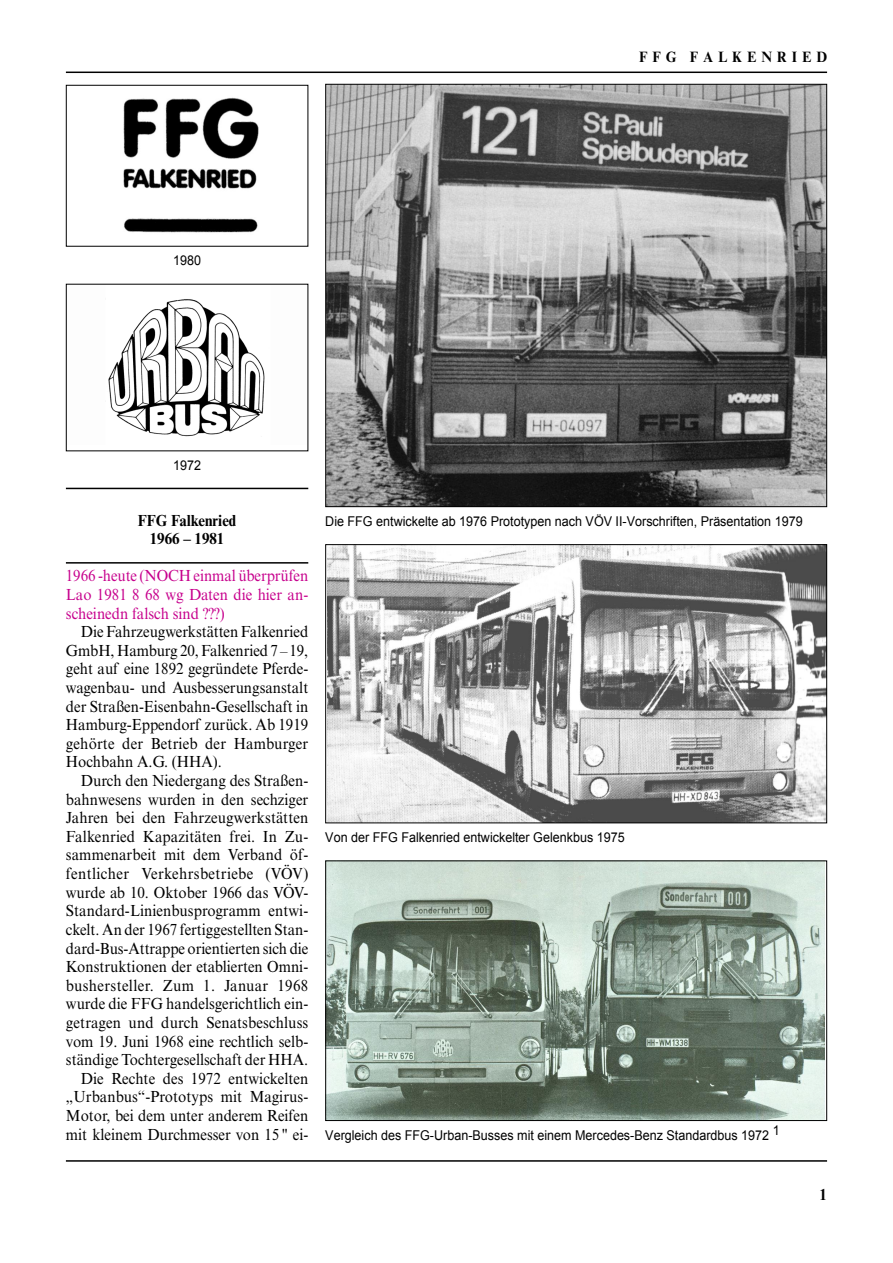
<style>
.page{position:relative;width:893px;height:1263px;background:#fff}
.page>*{position:absolute;margin:0;border:0;box-sizing:border-box;transform-origin:0 0}
.t1{font:16.05px/18.6px "Times New Roman MT Std";color:#000;text-align:justify;scale:.93 1}
.t2{font:16.05px/18.6px "Times New Roman MT Std";color:#c7008d;text-align:justify;scale:.93 1}
.t3{font:700 16.05px/18.6px "Times New Roman MT Std";color:#000;text-align:center;scale:.93 1}
.t4{font:700 15px "Times New Roman MT Std";letter-spacing:.35em;color:#000;scale:.93 1}
.t5{font:13.5px "Arial";color:#000;scale:.93 1}
</style>
<div class="page">
<hr style="left:66px;top:72px;width:761px;height:1px;background:#000">
<hr style="left:66px;top:1160px;width:761px;height:2px;background:#000">
<img style="left:108px;top:299px;width:157px;height:138px">
<img style="left:123px;top:97px;width:136px;height:136px">
<div style="left:66px;top:85px;width:242px;height:162px;border:1px solid #000"></div>
<hr style="left:66px;top:488px;width:242px;height:1px;background:#000">
<hr style="left:66px;top:562px;width:242px;height:2px;background:#000">
<img style="left:327px;top:86px;width:498px;height:419px">
<img style="left:327px;top:546px;width:498px;height:275px">
<div style="left:325px;top:544px;width:502px;height:279px;border:1px solid #000"></div>
<img style="left:327px;top:862px;width:498px;height:257px">
<div style="left:325px;top:860px;width:502px;height:261px;border:1px solid #000"></div>
<p class="t5" style="left:173px;top:253px;width:32px">1980</p>
<p class="t4" style="left:639px;top:52px;width:204px">FFG FALKENRIED</p>
<p class="t5" style="left:173px;top:458px;width:32px">1972</p>
<p class="t3" style="left:138px;top:513px;width:107px">FFG Falkenried<br>1966 – 1981</p>
<p class="t2" style="left:66px;top:568px;width:262px">1966 -heute (NOCH einmal überprüfen Lao 1981 8 68 wg Daten die hier an&shy;scheinedn falsch sind ???)</p>
<p class="t1" style="left:66px;top:624px;width:262px;text-indent:15px">Die Fahrzeugwerkstätten Falkenried GmbH, Hamburg 20, Falkenried 7 – 19, geht auf eine 1892 gegründete Pferde&shy;wagenbau- und Ausbesserungsanstalt der Straßen-Eisenbahn-Gesellschaft in Hamburg-Eppendorf zurück. Ab 1919 gehörte der Betrieb der Hamburger Hochbahn A.G. (HHA).</p>
<p class="t1" style="left:66px;top:773px;width:262px;text-align:right">Durch den Niedergang des Straßen&shy;bahnwesens wurden in den sechziger Jahren bei den Fahrzeugwerkstätten Falkenried Kapazitäten frei. In Zu&shy;sammenarbeit mit dem Verband öf&shy;fentlicher Verkehrsbetriebe (VÖV) wurde ab 10. Oktober 1966 das VÖV-Standard-Linienbusprogramm entwi&shy;ckelt. An der 1967 fertiggestellten Stan&shy;dard-Bus-Attrappe orientierten sich die Konstruktionen der etablierten Omni&shy;bushersteller. Zum 1. Januar 1968 wurde die FFG handelsgerichtlich ein&shy;getragen und durch Senatsbeschluss vom 19. Juni 1968 eine rechtlich selb&shy;ständige Tochtergesellschaft der HHA.<br>Die Rechte des 1972 entwickelten „Urbanbus“-Prototyps mit Magirus-Motor, bei dem unter anderem Reifen mit kleinem Durchmesser von 15 " ei-</p>
<p class="t5" style="left:325px;top:513px;width:515px">Die FFG entwickelte ab 1976 Prototypen nach VÖV II-Vorschriften, Präsentation 1979</p>
<p class="t5" style="left:325px;top:830px;width:323px">Von der FFG Falkenried entwickelter Gelenkbus 1975</p>
<p class="t5" style="left:325px;top:1127px;width:490px">Vergleich des FFG-Urban-Busses mit einem Mercedes-Benz Standardbus 1972 1</p>
<p class="t3" style="left:820px;top:1187px;width:10px">1</p>
</div>
